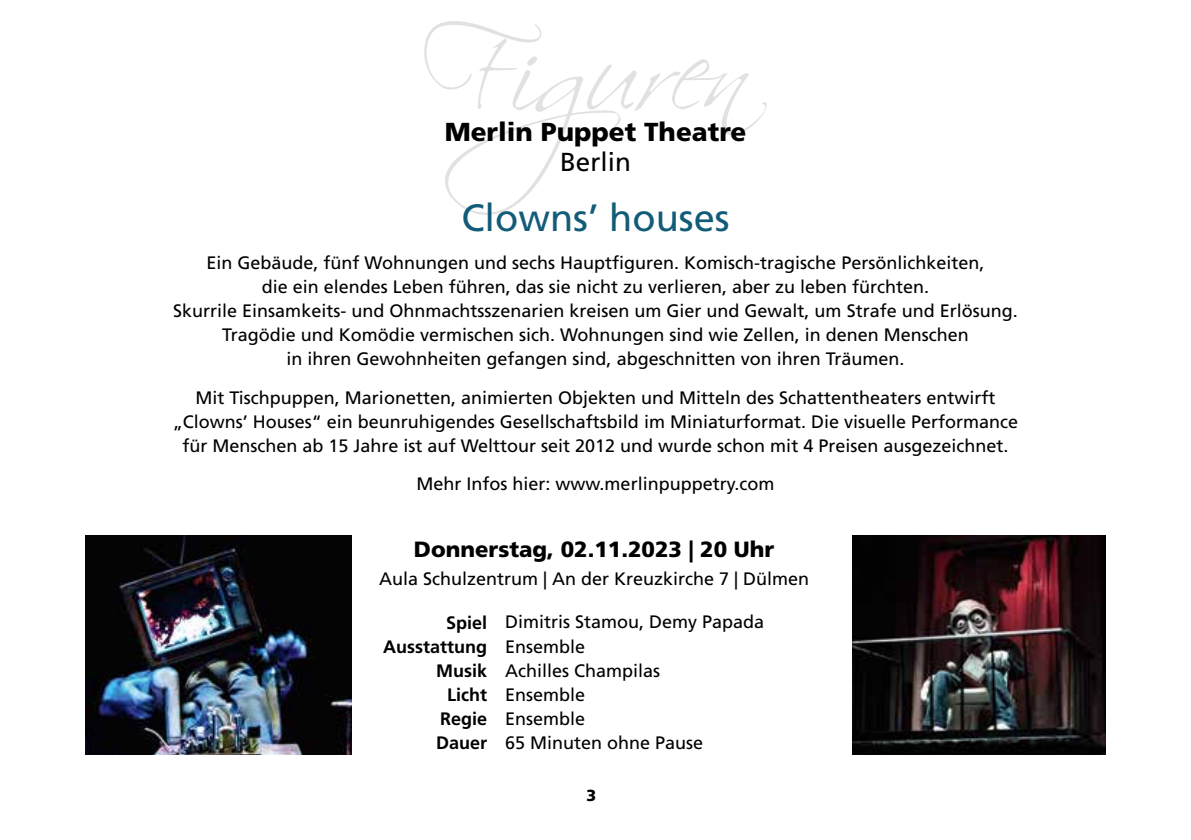
<style>
.page{position:relative;width:1191px;height:840px;background:#fff}
.page>*{position:absolute;margin:0;border:0;box-sizing:border-box;transform-origin:0 0}
.t1{font:38px "Frutiger LT Std";color:#125c78}
.t2{font:900 26px "Frutiger LT Std";color:#000}
.t3{font:26px "Frutiger LT Std";color:#000}
.t4{font:900 22px "Frutiger LT Std";color:#000}
.t5{font:18px/24px "Frutiger LT Std";color:#000;text-align:center}
.t6{font:700 18px/24px "Frutiger LT Std";color:#000;text-align:right}
.t7{font:900 16px "Frutiger LT Std";color:#000}
</style>
<div class="page">
<svg style="left:424px;top:21px;width:342px;height:194px"></svg>
<img style="left:852px;top:535px;width:253px;height:218px">
<img style="left:85px;top:535px;width:266px;height:218px">
<h2 class="t2" style="left:445px;top:116px;width:303px">Merlin Puppet Theatre</h2>
<h2 class="t3" style="left:560px;top:147px;width:72px">Berlin</h2>
<h1 class="t1" style="left:461px;top:196px;width:270px">Clowns’ houses</h1>
<p class="t5" style="left:173px;top:251px;width:846px">Ein Gebäude, fünf Wohnungen und sechs Hauptfiguren. Komisch-tragische Persönlichkeiten,<br>die ein elendes Leben führen, das sie nicht zu verlieren, aber zu leben fürchten.<br>Skurrile Einsamkeits- und Ohnmachtsszenarien kreisen um Gier und Gewalt, um Strafe und Erlösung.<br>Tragödie und Komödie vermischen sich. Wohnungen sind wie Zellen, in denen Menschen<br>in ihren Gewohnheiten gefangen sind, abgeschnitten von ihren Träumen.</p>
<p class="t5" style="left:173px;top:385px;width:847px">Mit Tischpuppen, Marionetten, animierten Objekten und Mitteln des Schattentheaters entwirft „Clowns’ Houses“ ein beunruhigendes Gesellschaftsbild im Miniaturformat. Die visuelle Performance für Menschen ab 15 Jahre ist auf Welttour seit 2012 und wurde schon mit 4 Preisen ausgezeichnet.</p>
<p class="t5" style="left:416px;top:471px;width:359px">Mehr Infos hier: www.merlinpuppetry.com</p>
<p class="t4" style="left:414px;top:536px;width:362px">Donnerstag, 02.11.2023 | 20 Uhr</p>
<p class="t5" style="left:379px;top:566px;width:432px">Aula Schulzentrum | An der Kreuzkirche 7 | Dülmen</p>
<p class="t6" style="left:383px;top:610px;width:105px">Spiel<br>Ausstattung<br>Musik<br>Licht<br>Regie<br>Dauer</p>
<p class="t5" style="left:505px;top:610px;width:261px;text-align:left">Dimitris Stamou, Demy Papada<br>Ensemble<br>Achilles Champilas<br>Ensemble<br>Ensemble<br>65 Minuten ohne Pause</p>
<p class="t7" style="left:586px;top:785px;width:11px">3</p>
</div>
